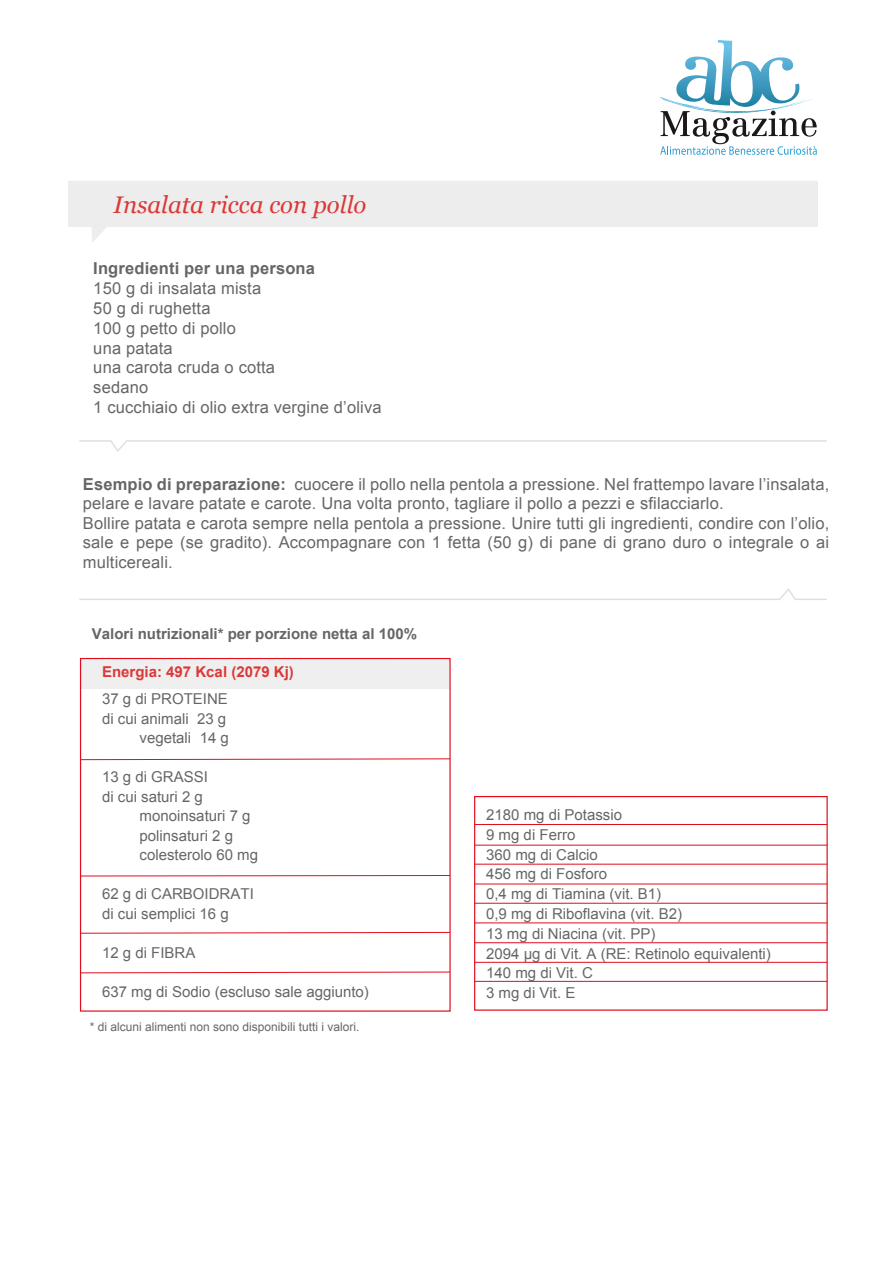
<style>
.page{position:relative;width:893px;height:1262px;background:#fff}
.page>*{position:absolute;margin:0;border:0;box-sizing:border-box;transform-origin:0 0}
.t1{font:italic 24px "Georgia";color:#dc3838}
.t2{font:16.5px/19.8px "Arial";letter-spacing:.01em;color:#656666}
.t3{font:700 16.5px "Arial";letter-spacing:.01em;color:#656666}
.t4{font:15px/19.8px "Arial";color:#656666}
.t5{font:700 15px "Arial";color:#656666}
.t6{font:700 15px "Arial";color:#dc3838}
.t7{font:12px "Arial";color:#656666}
.s1{font-weight:700}
</style>
<div class="page">
<div style="left:80px;top:660px;width:369px;height:28px;background:#ededee"></div>
<svg style="left:82px;top:758px;width:366px;height:2px"></svg>
<svg style="left:82px;top:875px;width:366px;height:1px"></svg>
<svg style="left:82px;top:931px;width:366px;height:3px"></svg>
<svg style="left:82px;top:971px;width:366px;height:2px"></svg>
<div style="left:80px;top:658px;width:370px;height:353px;border:1px solid #e00d1d"></div>
<hr style="left:474px;top:824px;width:353px;height:1px;background:#e00d1d">
<hr style="left:474px;top:844px;width:353px;height:1px;background:#e00d1d">
<hr style="left:474px;top:863px;width:353px;height:1px;background:#e00d1d">
<hr style="left:474px;top:883px;width:353px;height:1px;background:#e00d1d">
<hr style="left:474px;top:903px;width:353px;height:1px;background:#e00d1d">
<hr style="left:474px;top:922px;width:353px;height:1px;background:#e00d1d">
<hr style="left:474px;top:942px;width:353px;height:1px;background:#e00d1d">
<hr style="left:474px;top:962px;width:353px;height:1px;background:#e00d1d">
<hr style="left:474px;top:981px;width:353px;height:1px;background:#e00d1d">
<div style="left:474px;top:796px;width:353px;height:214px;border:1px solid #e00d1d"></div>
<svg style="left:660px;top:40px;width:156px;height:115px"></svg>
<svg style="left:68px;top:181px;width:750px;height:61px;fill:#ededee"></svg>
<svg style="left:79px;top:440px;width:748px;height:12px"></svg>
<svg style="left:79px;top:588px;width:748px;height:12px"></svg>
<h1 class="t1" style="left:114px;top:191px;width:254px">Insalata ricca con pollo</h1>
<p class="t3" style="left:93px;top:259px;width:223px">Ingredienti per una persona</p>
<p class="t2" style="left:93px;top:278px;width:290px">150 g di insalata mista<br>50 g di rughetta<br>100 g petto di pollo<br>una patata<br>una carota cruda o cotta<br>sedano<br>1 cucchiaio di olio extra vergine d’oliva</p>
<p class="t2" style="left:83px;top:474px;width:748px"><span class="s1">Esempio di preparazione:</span> cuocere il pollo nella pentola a pressione. Nel frattempo lavare l’insalata, pelare e lavare patate e carote. Una volta pronto, tagliare il pollo a pezzi e sfilacciarlo.<br>Bollire patata e carota sempre nella pentola a pressione. Unire tutti gli ingredienti, condire con l’olio, sale e pepe (se gradito). Accompagnare con 1 fetta (50 g) di pane di grano duro o integrale o ai multicereali.</p>
<p class="t5" style="left:92px;top:625px;width:327px">Valori nutrizionali* per porzione netta al 100%</p>
<p class="t6" style="left:102px;top:663px;width:193px">Energia: 497 Kcal (2079 Kj)</p>
<p class="t4" style="left:102px;top:689px;width:128px;text-align:right">37 g di PROTEINE di cui animali 23 g vegetali 14 g</p>
<p class="t4" style="left:102px;top:767px;width:107px">13 g di GRASSI</p>
<p class="t4" style="left:102px;top:786px;width:102px">di cui saturi 2 g</p>
<p class="t4" style="left:140px;top:806px;width:112px">monoinsaturi 7 g</p>
<p class="t4" style="left:140px;top:825px;width:95px">polinsaturi 2 g</p>
<p class="t4" style="left:140px;top:845px;width:120px">colesterolo 60 mg</p>
<p class="t4" style="left:102px;top:884px;width:153px">62 g di CARBOIDRATI di cui semplici 16 g</p>
<p class="t4" style="left:102px;top:942px;width:95px">12 g di FIBRA</p>
<p class="t4" style="left:102px;top:981px;width:268px">637 mg di Sodio (escluso sale aggiunto)</p>
<p class="t7" style="left:90px;top:1019px;width:271px">* di alcuni alimenti non sono disponibili tutti i valori.</p>
<p class="t4" style="left:486px;top:804px;width:286px">2180 mg di Potassio<br>9 mg di Ferro<br>360 mg di Calcio<br>456 mg di Fosforo<br>0,4 mg di Tiamina (vit. B1)<br>0,9 mg di Riboflavina (vit. B2)<br>13 mg di Niacina (vit. PP)<br>2094 µg di Vit. A (RE: Retinolo equivalenti)<br>140 mg di Vit. C<br>3 mg di Vit. E</p>
</div>
